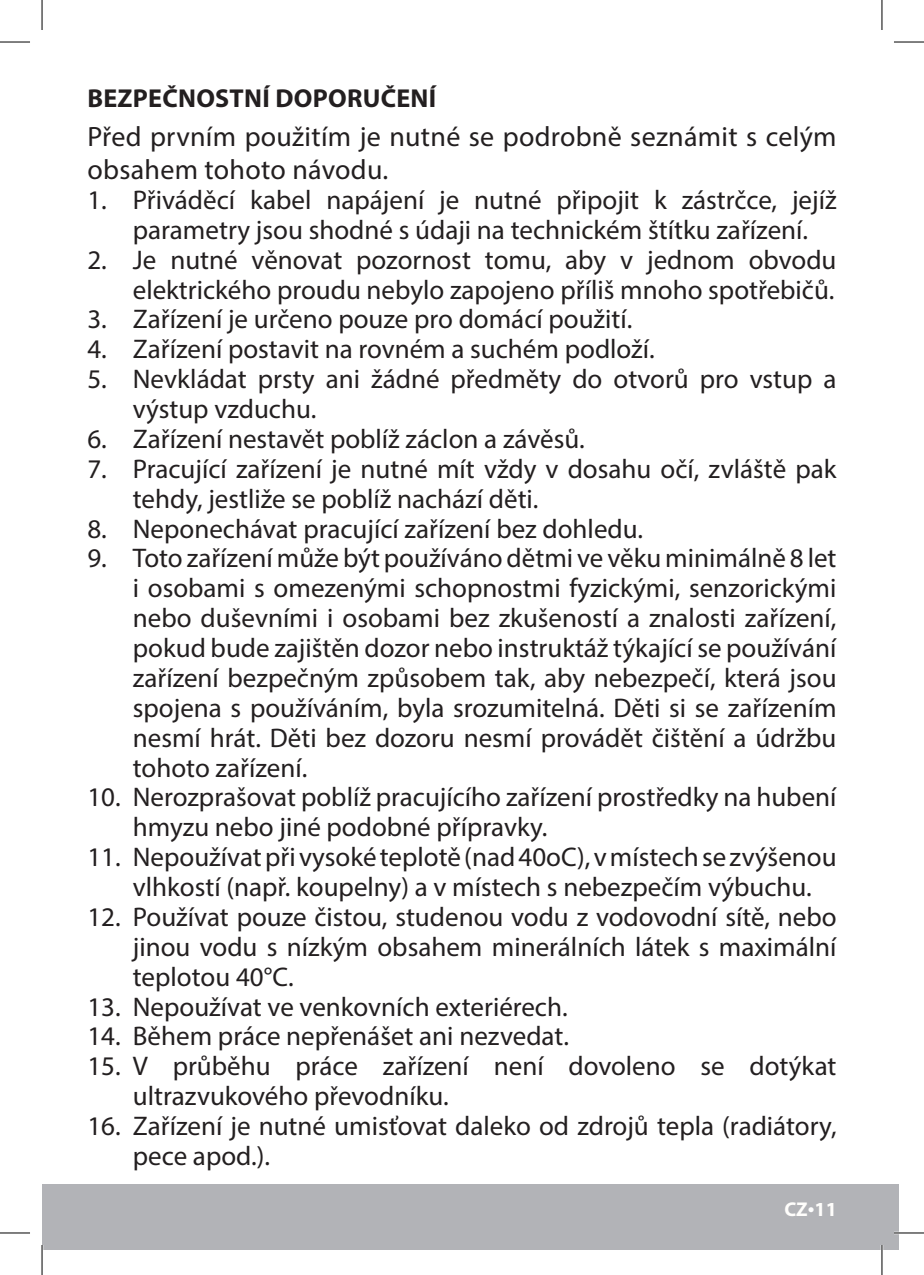
<style>
.page{position:relative;width:924px;height:1275px;background:#fff}
.page>*{position:absolute;margin:0;border:0;box-sizing:border-box;transform-origin:0 0}
.t1{font:28px/33.2px "Myriad Pro";letter-spacing:.01em;color:#231f20}
.t2{font:27px/29.8px "Myriad Pro";color:#231f20}
.t3{font:700 26px "Myriad Pro";letter-spacing:.01em;color:#231f20}
.t4{font:700 20px "Myriad Pro";color:#fffefc}
.s1{font-weight:400;font-size:24px;color:#fff}
</style>
<div class="page">
<div style="left:42px;top:1184px;width:856px;height:66px;background:#b2b3b7"></div>
<hr style="left:893px;top:1231px;width:30px;height:3px;background:#fff">
<hr style="left:880px;top:1245px;width:2px;height:30px;background:#fff">
<hr style="left:0;top:42px;width:30px;height:1px;background:#000">
<hr style="left:893px;top:42px;width:30px;height:1px;background:#000">
<hr style="left:0;top:1232px;width:30px;height:1px;background:#000">
<hr style="left:893px;top:1232px;width:30px;height:1px;background:#000">
<hr style="left:42px;top:0;width:1px;height:30px;background:#000">
<hr style="left:42px;top:1245px;width:1px;height:30px;background:#000">
<hr style="left:881px;top:0;width:1px;height:30px;background:#000">
<hr style="left:881px;top:1245px;width:1px;height:30px;background:#000">
<p class="t3" style="left:87px;top:81px;width:350px">BEZPEČNOSTNÍ DOPORUČENÍ</p>
<p class="t1" style="left:87px;top:119px;width:750px">Před prvním použitím je nutné se podrobně seznámit s celým obsahem tohoto návodu.</p>
<p class="t2" style="left:133px;top:185px;width:705px;text-indent:-45px">1. Přiváděcí kabel napájení je nutné připojit k zástrčce, jejíž parametry jsou shodné s údaji na technickém štítku zařízení.</p>
<p class="t2" style="left:87px;top:244px;width:750px;text-align:right">2. Je nutné věnovat pozornost tomu, aby v jednom obvodu elektrického proudu nebylo zapojeno příliš mnoho spotřebičů.</p>
<p class="t2" style="left:87px;top:304px;width:546px">3. Zařízení je určeno pouze pro domácí použití.</p>
<p class="t2" style="left:87px;top:334px;width:568px">4. Zařízení postavit na rovném a suchém podloží.</p>
<p class="t2" style="left:133px;top:364px;width:705px;text-indent:-45px">5. Nevkládat prsty ani žádné předměty do otvorů pro vstup a výstup vzduchu.</p>
<p class="t2" style="left:87px;top:423px;width:498px">6. Zařízení nestavět poblíž záclon a závěsů.</p>
<p class="t2" style="left:133px;top:453px;width:704px;text-indent:-45px">7. Pracující zařízení je nutné mít vždy v dosahu očí, zvláště pak tehdy, jestliže se poblíž nachází děti.</p>
<p class="t2" style="left:87px;top:513px;width:557px">8. Neponechávat pracující zařízení bez dohledu.</p>
<p class="t2" style="left:133px;top:543px;width:705px;text-align:justify;text-indent:-45px">9. Toto zařízení může být používáno dětmi ve věku minimálně 8 let i osobami s omezenými schopnostmi fyzickými, senzorickými nebo duševními i osobami bez zkušeností a znalosti zařízení, pokud bude zajištěn dozor nebo instruktáž týkající se používání zařízení bezpečným způsobem tak, aby nebezpečí, která jsou spojena s používáním, byla srozumitelná. Děti si se zařízením nesmí hrát. Děti bez dozoru nesmí provádět čištění a údržbu tohoto zařízení.</p>
<p class="t2" style="left:133px;top:782px;width:704px;text-indent:-45px">10. Nerozprašovat poblíž pracujícího zařízení prostředky na hubení hmyzu nebo jiné podobné přípravky.</p>
<p class="t2" style="left:133px;top:841px;width:705px;text-indent:-45px">11. Nepoužívat při vysoké teplotě (nad 40oC), v místech se zvýšenou vlhkostí (např. koupelny) a v místech s nebezpečím výbuchu.</p>
<p class="t2" style="left:133px;top:901px;width:704px;text-align:justify;text-indent:-45px">12. Používat pouze čistou, studenou vodu z vodovodní sítě, nebo jinou vodu s nízkým obsahem minerálních látek s maximální teplotou 40°C.</p>
<p class="t2" style="left:87px;top:991px;width:481px">13. Nepoužívat ve venkovních exteriérech.</p>
<p class="t2" style="left:87px;top:1021px;width:483px">14. Během práce nepřenášet ani nezvedat.</p>
<p class="t2" style="left:133px;top:1051px;width:705px;text-indent:-45px">15. V průběhu práce zařízení není dovoleno se dotýkat ultrazvukového převodníku.</p>
<p class="t2" style="left:133px;top:1110px;width:705px;text-indent:-45px">16. Zařízení je nutné umisťovat daleko od zdrojů tepla (radiátory, pece apod.).</p>
<p class="t4" style="left:784px;top:1196px;width:54px">CZ<span class="s1">•</span>11</p>
</div>
